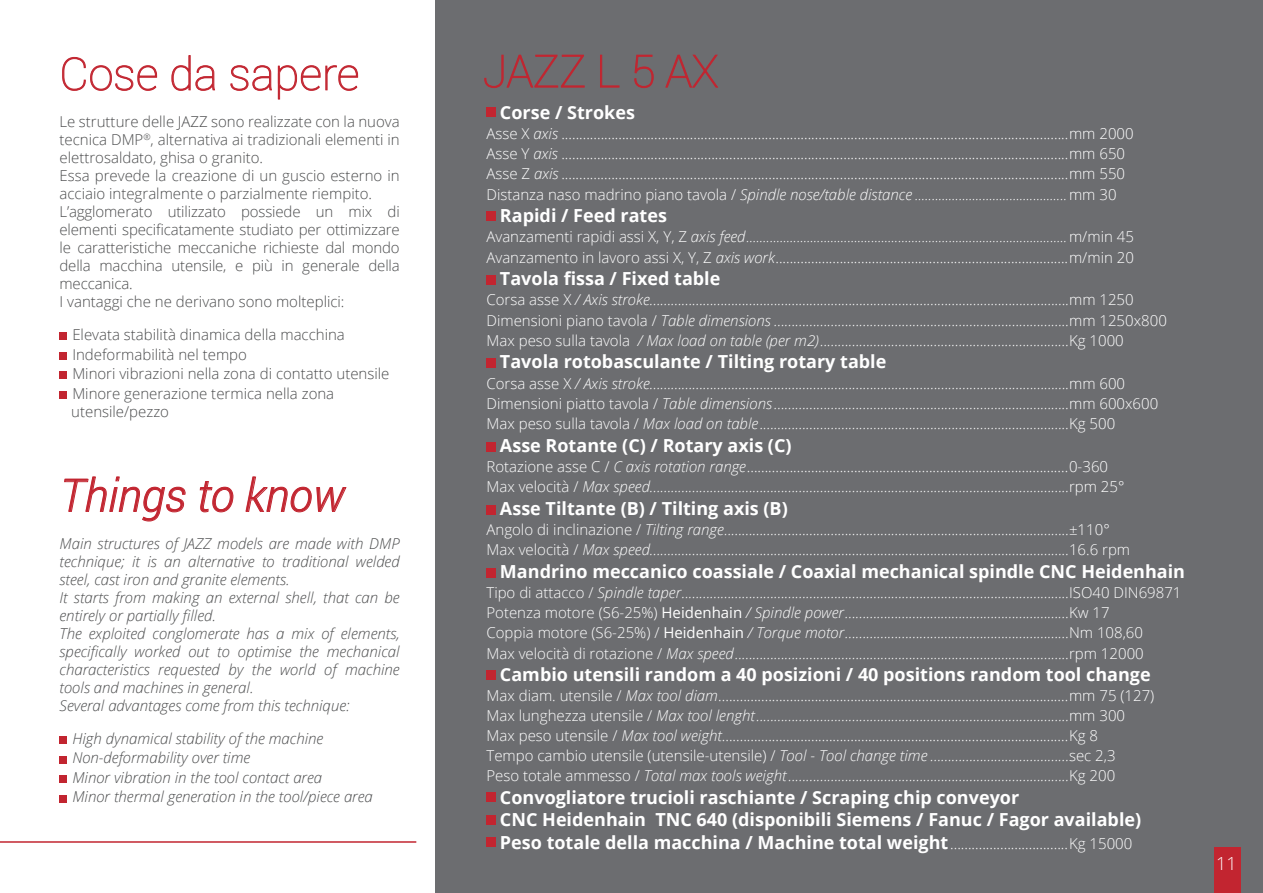
<style>
.page{position:relative;width:1263px;height:893px;background:#fff}
.page>*{position:absolute;margin:0;border:0;box-sizing:border-box;transform-origin:0 0}
.t1{font:100 45px "Roboto";color:#c22530}
.t2{font:italic 300 45px "Roboto";color:#c22530}
.t3{font:700 18px/22.5px "Open Sans";color:#fff}
.t4{font:300 18px "Open Sans";color:#fff}
.t5{font:italic 300 15px/20.2px "Open Sans";color:#fff}
.t6{font:300 15px/20px "Open Sans";color:#fff}
.t7{font:300 15px/18px "Open Sans";color:#4b4c4d}
.t8{font:italic 300 15px/18px "Open Sans";color:#4b4c4d}
.t9{font:italic 300 14.25px "Open Sans";color:#fff}
.s1{font-style:italic}
.s2{font-style:normal;font-size:15px}
.s3{font-size:15px}
.s4{font-style:normal}
.s5{font-weight:400;font-style:normal}
.s6{font-weight:300;font-size:15px}
</style>
<div class="page">
<div style="left:435px;top:0;width:828px;height:893px;background:#6c6d70"></div>
<div style="left:1214px;top:847px;width:27px;height:46px;background:#c22530"></div>
<svg style="left:484px;top:54px;width:101px;height:34px"></svg>
<svg style="left:600px;top:54px;width:20px;height:34px"></svg>
<svg style="left:634px;top:54px;width:20px;height:34px"></svg>
<svg style="left:665px;top:54px;width:53px;height:34px"></svg>
<hr style="left:0;top:841px;width:416px;height:2px;background:#c22530">
<div style="left:486px;top:107px;width:10px;height:10px;background:#c22530"></div>
<div style="left:486px;top:211px;width:10px;height:10px;background:#c22530"></div>
<div style="left:486px;top:275px;width:10px;height:10px;background:#c22530"></div>
<div style="left:486px;top:359px;width:10px;height:9px;background:#c22530"></div>
<div style="left:486px;top:442px;width:10px;height:10px;background:#c22530"></div>
<div style="left:486px;top:505px;width:10px;height:10px;background:#c22530"></div>
<div style="left:486px;top:568px;width:10px;height:10px;background:#c22530"></div>
<div style="left:486px;top:670px;width:10px;height:10px;background:#c22530"></div>
<div style="left:486px;top:792px;width:10px;height:10px;background:#c22530"></div>
<div style="left:486px;top:815px;width:10px;height:10px;background:#c22530"></div>
<div style="left:486px;top:837px;width:10px;height:10px;background:#c22530"></div>
<svg style="left:62px;top:55px;width:297px;height:45px"></svg>
<div style="left:60px;top:332px;width:7px;height:8px;background:#c22530"></div>
<div style="left:60px;top:352px;width:7px;height:8px;background:#c22530"></div>
<div style="left:60px;top:371px;width:7px;height:8px;background:#c22530"></div>
<div style="left:60px;top:391px;width:7px;height:8px;background:#c22530"></div>
<svg style="left:64px;top:476px;width:122px;height:46px"></svg>
<svg style="left:200px;top:481px;width:33px;height:31px"></svg>
<svg style="left:245px;top:476px;width:102px;height:36px"></svg>
<div style="left:60px;top:736px;width:7px;height:8px;background:#c22530"></div>
<div style="left:60px;top:755px;width:7px;height:8px;background:#c22530"></div>
<div style="left:60px;top:775px;width:7px;height:8px;background:#c22530"></div>
<div style="left:60px;top:794px;width:7px;height:8px;background:#c22530"></div>
<h1 class="t1" style="left:60px;top:43px;width:301px">Cose da sapere</h1>
<p class="t7" style="left:60px;top:113px;width:342px">Le strutture delle JAZZ sono realizzate con la nuova tecnica DMP<sup>®</sup>, alternativa ai tradizionali elementi in elettrosaldato, ghisa o granito.<br>Essa prevede la creazione di un guscio esterno in acciaio integralmente o parzialmente riempito.<br>L’agglomerato utilizzato possiede un mix di elementi specificatamente studiato per ottimizzare le caratteristiche meccaniche richieste dal mondo della macchina utensile, e più in generale della meccanica.<br>I vantaggi che ne derivano sono molteplici:</p>
<p class="t7" style="left:72px;top:325px;width:319px;line-height:19.5px">Elevata stabilità dinamica della macchina Indeformabilità nel tempo<br>Minori vibrazioni nella zona di contatto utensile Minore generazione termica nella zona</p>
<p class="t7" style="left:71px;top:402px;width:99px">utensile/pezzo</p>
<h1 class="t2" style="left:60px;top:464px;width:286px">Things to know</h1>
<p class="t8" style="left:60px;top:534px;width:342px">Main structures of JAZZ models are made with DMP technique; it is an alternative to traditional welded steel, cast iron and granite elements.<br>It starts from making an external shell, that can be entirely or partially filled.<br>The exploited conglomerate has a mix of elements, specifically worked out to optimise the mechanical characteristics requested by the world of machine tools and machines in general.<br>Several advantages come from this technique:</p>
<p class="t8" style="left:72px;top:728px;width:302px;line-height:19.5px">High dynamical stability of the machine Non-deformability over time<br>Minor vibration in the tool contact area<br>Minor thermal generation in the tool/piece area</p>
<p class="t3" style="left:500px;top:100px;width:136px">Corse / Strokes</p>
<p class="t6" style="left:486px;top:123px;width:649px">Asse X <span class="s1">axis</span> ..............................................................................................................................................mm 2000<br>Asse Y <span class="s1">axis</span> ..............................................................................................................................................mm 650<br>Asse Z <span class="s1">axis</span> ..............................................................................................................................................mm 550</p>
<p class="t9" style="left:486px;top:185px;width:632px"><span class="s2">Distanza naso madrino piano tavola /</span> <span class="s3">Spindle nose/table distance</span> .............................................<span class="s2">mm 30</span></p>
<p class="t3" style="left:500px;top:204px;width:168px">Rapidi / Feed rates</p>
<p class="t9" style="left:486px;top:227px;width:649px"><span class="s2">Avanzamenti rapidi assi X, Y, Z</span> <span class="s3">axis feed</span>...............................................................................................<span class="s2">m/min 45</span></p>
<p class="t6" style="left:486px;top:247px;width:649px">Avanzamento in lavoro assi X, Y, Z <span class="s1">axis work</span>..................................................................................m/min 20</p>
<p class="t3" style="left:500px;top:267px;width:222px">Tavola fissa / Fixed table</p>
<p class="t5" style="left:486px;top:289px;width:682px"><span class="s4">Corsa asse X</span> / Axis stroke......................................................................................................................<span class="s4">mm 1250<br>Dimensioni piano tavola /</span> Table dimensions ...................................................................................<span class="s4">mm 1250x800<br>Max peso sulla tavola</span> / Max load on table (per m2)......................................................................<span class="s4">Kg 1000</span></p>
<p class="t3" style="left:500px;top:350px;width:388px">Tavola rotobasculante / Tilting rotary table</p>
<p class="t5" style="left:486px;top:373px;width:673px"><span class="s4">Corsa asse X</span> / Axis stroke......................................................................................................................<span class="s4">mm 600<br>Dimensioni piatto tavola /</span> Table dimensions ...................................................................................<span class="s4">mm 600x600<br>Max peso sulla tavola /</span> Max load on table.......................................................................................<span class="s4">Kg 500</span></p>
<p class="t3" style="left:500px;top:433px;width:293px">Asse Rotante (C) / Rotary axis (C)</p>
<p class="t5" style="left:486px;top:456px;width:639px"><span class="s4">Rotazione asse C /</span> C axis rotation range<span class="s4">..........................................................................................0-360<br>Max velocità /</span> Max speed......................................................................................................................<span class="s4">rpm 25°</span></p>
<p class="t3" style="left:500px;top:496px;width:289px">Asse Tiltante (B) / Tilting axis (B)</p>
<p class="t5" style="left:486px;top:519px;width:645px"><span class="s4">Angolo di inclinazione /</span> Tilting range.................................................................................................<span class="s4">±110°<br>Max velocità /</span> Max speed......................................................................................................................<span class="s4">16.6 rpm</span></p>
<p class="t3" style="left:500px;top:559px;width:687px">Mandrino meccanico coassiale / Coaxial mechanical spindle CNC Heidenhain</p>
<p class="t5" style="left:486px;top:582px;width:697px"><span class="s4">Tipo di attacco /</span> Spindle taper.............................................................................................................<span class="s4">ISO40 DIN69871<br>Potenza motore (S6-25%)</span> <span class="s5">Heidenhain</span> / Spindle power...............................................................<span class="s4">Kw 17<br>Coppia motore (S6-25%) /</span> <span class="s5">Heidenhain</span> / Torque motor...............................................................<span class="s4">Nm 108,60<br>Max velocità di rotazione /</span> Max speed..............................................................................................<span class="s4">rpm 12000</span></p>
<p class="t3" style="left:500px;top:663px;width:652px">Cambio utensili random a 40 posizioni / 40 positions random tool change</p>
<p class="t6" style="left:486px;top:686px;width:669px">Max diam. utensile / <span class="s1">Max tool diam</span>..................................................................................................mm 75 (127)<br>Max lunghezza utensile / <span class="s1">Max tool lenght........................................................................................</span>mm 300<br>Max peso utensile / <span class="s1">Max tool weight</span>.................................................................................................Kg 8<br>Tempo cambio utensile (utensile-utensile) / <span class="s1">Tool - Tool change time .......................................</span>sec 2,3<br>Peso totale ammesso / <span class="s1">Total max tools weight...............................................................................</span>Kg 200</p>
<p class="t3" style="left:500px;top:785px;width:643px">Convogliatore trucioli raschiante / Scraping chip conveyor<br>CNC Heidenhain TNC 640 (disponibili Siemens / Fanuc / Fagor available)<br>Peso totale della macchina / Machine total weight<span class="s6">.................................Kg 15000</span></p>
<p class="t4" style="left:1216px;top:851px;width:22px">11</p>
</div>
